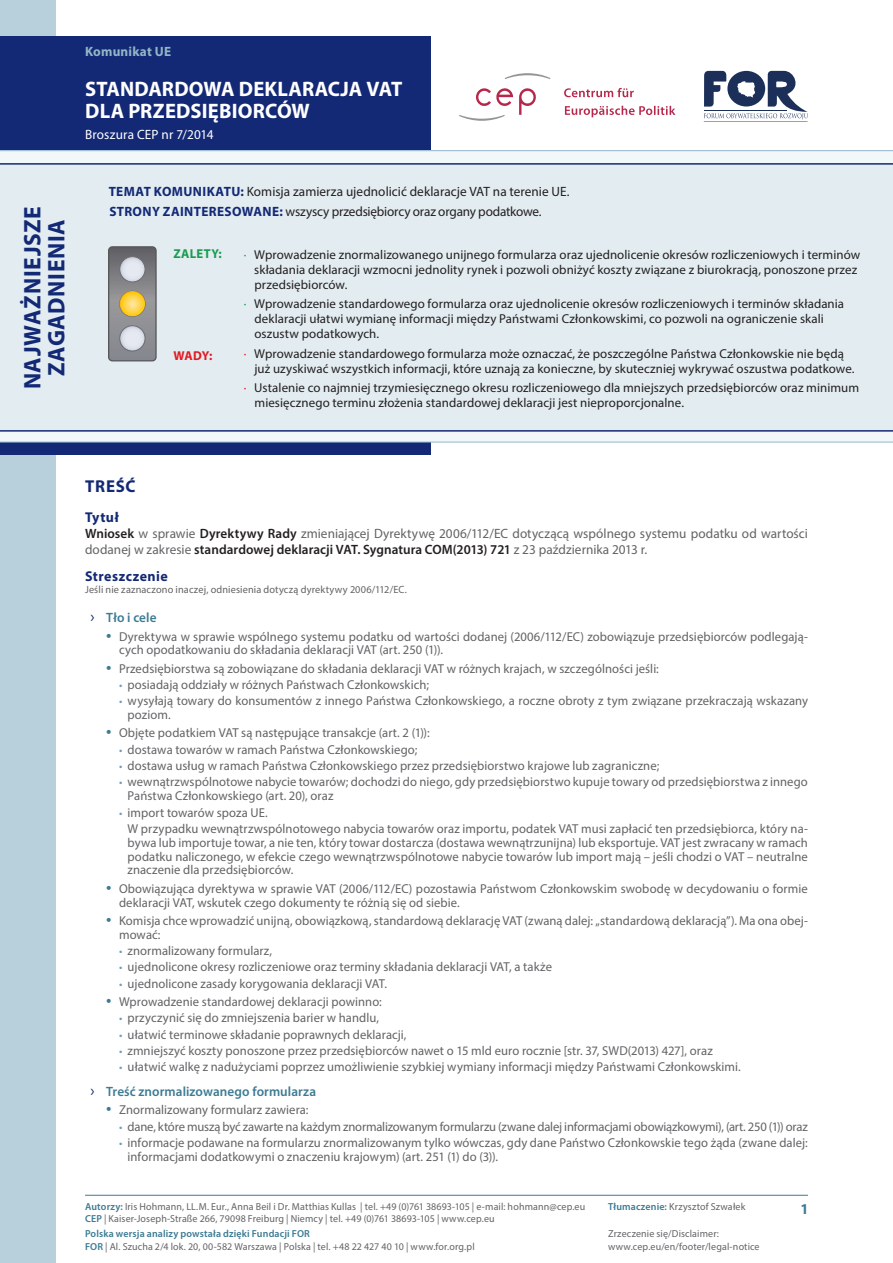
<style>
.page{position:relative;width:893px;height:1263px;background:#fff}
.page>*{position:absolute;margin:0;border:0;box-sizing:border-box;transform-origin:0 0}
.tytul{font:700 24px "Myriad Pro";letter-spacing:.03em;color:#142975}
.tyt{font:700 21px "Myriad Pro";letter-spacing:.01em;color:#fff}
.tytul-2{font:700 17.25px "Myriad Pro";letter-spacing:.04em;color:#142975}
.tytul-3{font:700 15px "Myriad Pro";color:#3c7b93}
.podtytul{font:700 14.25px "Myriad Pro";letter-spacing:.035em;color:#142975}
.t1{font:13.5px/16.2px "Myriad Pro";letter-spacing:.005em;color:#636366}
.t2{font:13.5px "Myriad Pro";color:#231f20}
.t3{font:600 13.5px "Myriad Pro";letter-spacing:.005em;color:#3c7b93}
.tytul-4{font:13.5px "Myriad Pro";letter-spacing:.01em;color:#fff}
.t4{font:700 13.5px "Myriad Pro";letter-spacing:.02em;color:#92b6c7}
.podpodbulet{font:12.9px/13.8px "Myriad Pro";letter-spacing:.005em;color:#636366}
.t5{font:12.9px/15px "Myriad Pro";letter-spacing:.005em;color:#231f20}
.podpodbulet-2{font:12.9px "Myriad Pro";letter-spacing:-.015em;color:#636366}
.t6{font:700 12.9px "Myriad Pro";letter-spacing:.035em;color:#199c4e}
.t7{font:700 12.9px "Myriad Pro";color:#e21a21}
.t8{font:10.5px "Myriad Pro";letter-spacing:.015em;color:#636366}
.t9{font:10.2px/15px "Myriad Pro";letter-spacing:.015em;color:#636366}
.s1{font-weight:700;color:#142975}
.s2{color:#199c4e}
.s3{color:#e21a21}
.s4{font-weight:600;color:#231f20}
.s5{font-weight:400;font-size:16.5px;color:#142975}
.s6{font-size:19.5px;color:#3c7b93}
.s7{font-size:12px;color:#6f9db2}
.s8{font-weight:600;color:#3c7b93}
</style>
<div class="page">
<div style="left:0;top:0;width:55px;height:1263px;background:#b8cfdc"></div>
<div style="left:0;top:36px;width:430px;height:419px;background:#142975"></div>
<svg style="left:505px;top:73px;width:45px;height:6px"></svg>
<svg style="left:565px;top:106px;width:110px;height:11px"></svg>
<svg style="left:476px;top:88px;width:37px;height:18px"></svg>
<svg style="left:519px;top:88px;width:17px;height:27px"></svg>
<svg style="left:564px;top:88px;width:70px;height:9px"></svg>
<svg style="left:459px;top:115px;width:46px;height:6px"></svg>
<hr style="left:704px;top:121px;width:103px;height:1px;background:#1b2f59">
<svg style="left:704px;top:71px;width:104px;height:49px"></svg>
<svg style="left:0;top:150px;width:893px;height:292px"></svg>
<div style="left:0;top:163px;width:893px;height:269px;background:#e2ecf1"></div>
<hr style="left:85px;top:1195px;width:723px;height:1px;background:#3c7b93">
<svg style="left:109px;top:248px;width:47px;height:113px;background:#848488"></svg>
<div style="left:108px;top:246px;width:49px;height:115px;border:1px solid #57585a;border-radius:4px"></div>
<svg style="left:120px;top:257px;width:25px;height:25px"></svg>
<svg style="left:120px;top:325px;width:25px;height:26px"></svg>
<div style="left:120px;top:256px;width:25px;height:26px;border:1px solid #6c6d70;border-radius:50%"></div>
<div style="left:120px;top:325px;width:25px;height:26px;border:1px solid #6c6d70;border-radius:50%"></div>
<div style="left:120px;top:291px;width:25px;height:26px;border:1px solid #6c6d70;border-radius:50%"></div>
<svg style="left:120px;top:291px;width:25px;height:25px"></svg>
<p class="tytul" style="left:17px;top:389px;width:184px;rotate:-90deg">NAJWAŻNIEJSZE</p>
<p class="tytul" style="left:41px;top:376px;width:158px;rotate:-90deg">ZAGADNIENIA</p>
<p class="t4" style="left:85px;top:43px;width:88px">Komunikat UE</p>
<p class="tyt" style="left:85px;top:75px;width:319px">STANDARDOWA DEKLARACJA VAT</p>
<p class="tyt" style="left:85px;top:98px;width:226px">DLA PRZEDSIĘBIORCÓW</p>
<p class="tytul-4" style="left:85px;top:126px;width:130px">Broszura CEP nr 7/2014</p>
<p class="t2" style="left:109px;top:183px;width:462px"><span class="s1">TEMAT KOMUNIKATU:</span> Komisja zamierza ujednolicić deklaracje VAT na terenie UE.</p>
<p class="t2" style="left:109px;top:204px;width:434px"><span class="s1">STRONY ZAINTERESOWANE:</span> wszyscy przedsiębiorcy oraz organy podatkowe.</p>
<p class="t5" style="left:254px;top:247px;width:607px;text-indent:-11px"><span class="s2">·</span> Wprowadzenie znormalizowanego unijnego formularza oraz ujednolicenie okresów rozliczeniowych i terminów składania deklaracji wzmocni jednolity rynek i pozwoli obniżyć koszty związane z biurokracją, ponoszone przez przedsiębiorców.</p>
<p class="t5" style="left:254px;top:296px;width:591px;text-indent:-11px"><span class="s2">·</span> Wprowadzenie standardowego formularza oraz ujednolicenie okresów rozliczeniowych i terminów składania deklaracji ułatwi wymianę informacji między Państwami Członkowskimi, co pozwoli na ograniczenie skali oszustw podatkowych.</p>
<p class="t5" style="left:254px;top:346px;width:602px;text-indent:-11px"><span class="s3">·</span> Wprowadzenie standardowego formularza może oznaczać, że poszczególne Państwa Członkowskie nie będą już uzyskiwać wszystkich informacji, które uznają za konieczne, by skuteczniej wykrywać oszustwa podatkowe.</p>
<p class="t5" style="left:255px;top:380px;width:606px;text-indent:-11px"><span class="s3">·</span> Ustalenie co najmniej trzymiesięcznego okresu rozliczeniowego dla mniejszych przedsiębiorców oraz minimum miesięcznego terminu złożenia standardowej deklaracji jest nieproporcjonalne.</p>
<p class="t6" style="left:173px;top:245px;width:50px">ZALETY:</p>
<p class="t7" style="left:173px;top:347px;width:41px">WADY:</p>
<p class="tytul-2" style="left:85px;top:474px;width:52px">TREŚĆ</p>
<p class="podtytul" style="left:85px;top:508px;width:35px">Tytuł</p>
<p class="t1" style="left:85px;top:525px;width:724px"><span class="s4">Wniosek</span> w sprawie <span class="s4">Dyrektywy Rady</span> zmieniającej Dyrektywę 2006/112/EC dotyczącą wspólnego systemu podatku od wartości dodanej w zakresie <span class="s4">standardowej deklaracji VAT. Sygnatura COM(2013) 721</span> z 23 października 2013 r.</p>
<p class="podtytul" style="left:85px;top:567px;width:84px">Streszczenie</p>
<p class="t8" style="left:85px;top:583px;width:323px">Jeśli nie zaznaczono inaczej, odniesienia dotyczą dyrektywy 2006/112/EC.</p>
<p class="t3" style="left:91px;top:609px;width:67px"><span class="s5">›</span> Tło i cele</p>
<p class="podpodbulet" style="left:119px;top:629px;width:690px;text-indent:-13px"><span class="s6">•</span> Dyrektywa w sprawie wspólnego systemu podatku od wartości dodanej (2006/112/EC) zobowiązuje przedsiębiorców podlegają&shy;cych opodatkowaniu do składania deklaracji VAT (art. 250 (1)).</p>
<p class="podpodbulet" style="left:106px;top:661px;width:554px"><span class="s6">•</span> Przedsiębiorstwa są zobowiązane do składania deklaracji VAT w różnych krajach, w szczególności jeśli:</p>
<p class="podpodbulet" style="left:119px;top:677px;width:311px"><span class="s7">•</span> posiadają oddziały w różnych Państwach Członkowskich;</p>
<p class="podpodbulet" style="left:128px;top:694px;width:682px;text-indent:-9px"><span class="s7">•</span> wysyłają towary do konsumentów z innego Państwa Członkowskiego, a roczne obroty z tym związane przekraczają wskazany poziom.</p>
<p class="podpodbulet" style="left:106px;top:726px;width:325px"><span class="s6">•</span> Objęte podatkiem VAT są następujące transakcje (art. 2 (1)):</p>
<p class="podpodbulet" style="left:119px;top:742px;width:300px"><span class="s7">•</span> dostawa towarów w ramach Państwa Członkowskiego;</p>
<p class="podpodbulet" style="left:119px;top:759px;width:542px"><span class="s7">•</span> dostawa usług w ramach Państwa Członkowskiego przez przedsiębiorstwo krajowe lub zagraniczne;</p>
<p class="podpodbulet" style="left:128px;top:775px;width:682px;text-indent:-9px"><span class="s7">•</span> wewnątrzwspólnotowe nabycie towarów; dochodzi do niego, gdy przedsiębiorstwo kupuje towary od przedsiębiorstwa z innego<br>Państwa Członkowskiego (art. 20), oraz</p>
<p class="podpodbulet" style="left:119px;top:805px;width:150px"><span class="s7">•</span> import towarów spoza UE.</p>
<p class="podpodbulet" style="left:128px;top:821px;width:682px;text-align:justify">W przypadku wewnątrzwspólnotowego nabycia towarów oraz importu, podatek VAT musi zapłacić ten przedsiębiorca, który na&shy;bywa lub importuje towar, a nie ten, który towar dostarcza (dostawa wewnątrzunijna) lub eksportuje. VAT jest zwracany w ramach podatku naliczonego, w efekcie czego wewnątrzwspólnotowe nabycie towarów lub import mają – jeśli chodzi o VAT – neutralne znaczenie dla przedsiębiorców.</p>
<p class="podpodbulet" style="left:119px;top:881px;width:690px;text-indent:-13px"><span class="s6">•</span> Obowiązująca dyrektywa w sprawie VAT (2006/112/EC) pozostawia Państwom Członkowskim swobodę w decydowaniu o formie deklaracji VAT, wskutek czego dokumenty te różnią się od siebie.</p>
<p class="podpodbulet" style="left:119px;top:913px;width:690px;text-indent:-13px"><span class="s6">•</span> Komisja chce wprowadzić unijną, obowiązkową, standardową deklarację VAT (zwaną dalej: „standardową deklaracją”). Ma ona obej&shy;mować:</p>
<p class="podpodbulet" style="left:119px;top:943px;width:155px"><span class="s7">•</span> znormalizowany formularz,</p>
<p class="podpodbulet" style="left:119px;top:960px;width:434px"><span class="s7">•</span> ujednolicone okresy rozliczeniowe oraz terminy składania deklaracji VAT, a także</p>
<p class="podpodbulet" style="left:119px;top:976px;width:269px"><span class="s7">•</span> ujednolicone zasady korygowania deklaracji VAT.</p>
<p class="podpodbulet" style="left:106px;top:994px;width:277px"><span class="s6">•</span> Wprowadzenie standardowej deklaracji powinno:</p>
<p class="podpodbulet" style="left:119px;top:1011px;width:261px"><span class="s7">•</span> przyczynić się do zmniejszenia barier w handlu,</p>
<p class="podpodbulet" style="left:119px;top:1027px;width:289px"><span class="s7">•</span> ułatwić terminowe składanie poprawnych deklaracji,</p>
<p class="podpodbulet" style="left:119px;top:1043px;width:595px"><span class="s7">•</span> zmniejszyć koszty ponoszone przez przedsiębiorców nawet o 15 mld euro rocznie [str. 37, SWD(2013) 427], oraz</p>
<p class="podpodbulet" style="left:119px;top:1060px;width:623px"><span class="s7">•</span> ułatwić walkę z nadużyciami poprzez umożliwienie szybkiej wymiany informacji między Państwami Członkowskimi.</p>
<p class="t3" style="left:91px;top:1083px;width:227px"><span class="s5">›</span> Treść znormalizowanego formularza</p>
<p class="podpodbulet" style="left:106px;top:1103px;width:204px"><span class="s6">•</span> Znormalizowany formularz zawiera:</p>
<p class="podpodbulet-2" style="left:119px;top:1118px;width:690px"><span class="s7">•</span> dane, które muszą być zawarte na każdym znormalizowanym formularzu (zwane dalej informacjami obowiązkowymi), (art. 250 (1)) oraz</p>
<p class="podpodbulet" style="left:128px;top:1135px;width:682px;text-indent:-9px"><span class="s7">•</span> informacje podawane na formularzu znormalizowanym tylko wówczas, gdy dane Państwo Członkowskie tego żąda (zwane dalej: informacjami dodatkowymi o znaczeniu krajowym) (art. 251 (1) do (3)).</p>
<p class="t9" style="left:85px;top:1199px;width:502px"><span class="s8">Autorzy:</span> Iris Hohmann, LL.M. Eur., Anna Beil i Dr. Matthias Kullas | tel. +49 (0)761 38693-105 | e-mail: hohmann@cep.eu</p>
<p class="tytul-3" style="left:800px;top:1199px;width:10px">1</p>
<p class="t9" style="left:85px;top:1211px;width:411px"><span class="s8">CEP</span> | Kaiser-Joseph-Straße 266, 79098 Freiburg | Niemcy | tel. +49 (0)761 38693-105 | www.cep.eu<br><span class="s8">Polska wersja analizy powstała dzięki Fundacji FOR</span></p>
<p class="t9" style="left:85px;top:1238px;width:391px"><span class="s8">FOR</span> | Al. Szucha 2/4 lok. 20, 00-582 Warszawa | Polska | tel. +48 22 427 40 10 | www.for.org.pl</p>
<p class="t9" style="left:608px;top:1199px;width:139px"><span class="s8">Tłumaczenie:</span> Krzysztof Szwałek</p>
<p class="t9" style="left:608px;top:1228px;width:153px;line-height:12.3px">Zrzeczenie się/Disclaimer: www.cep.eu/en/footer/legal-notice</p>
</div>
